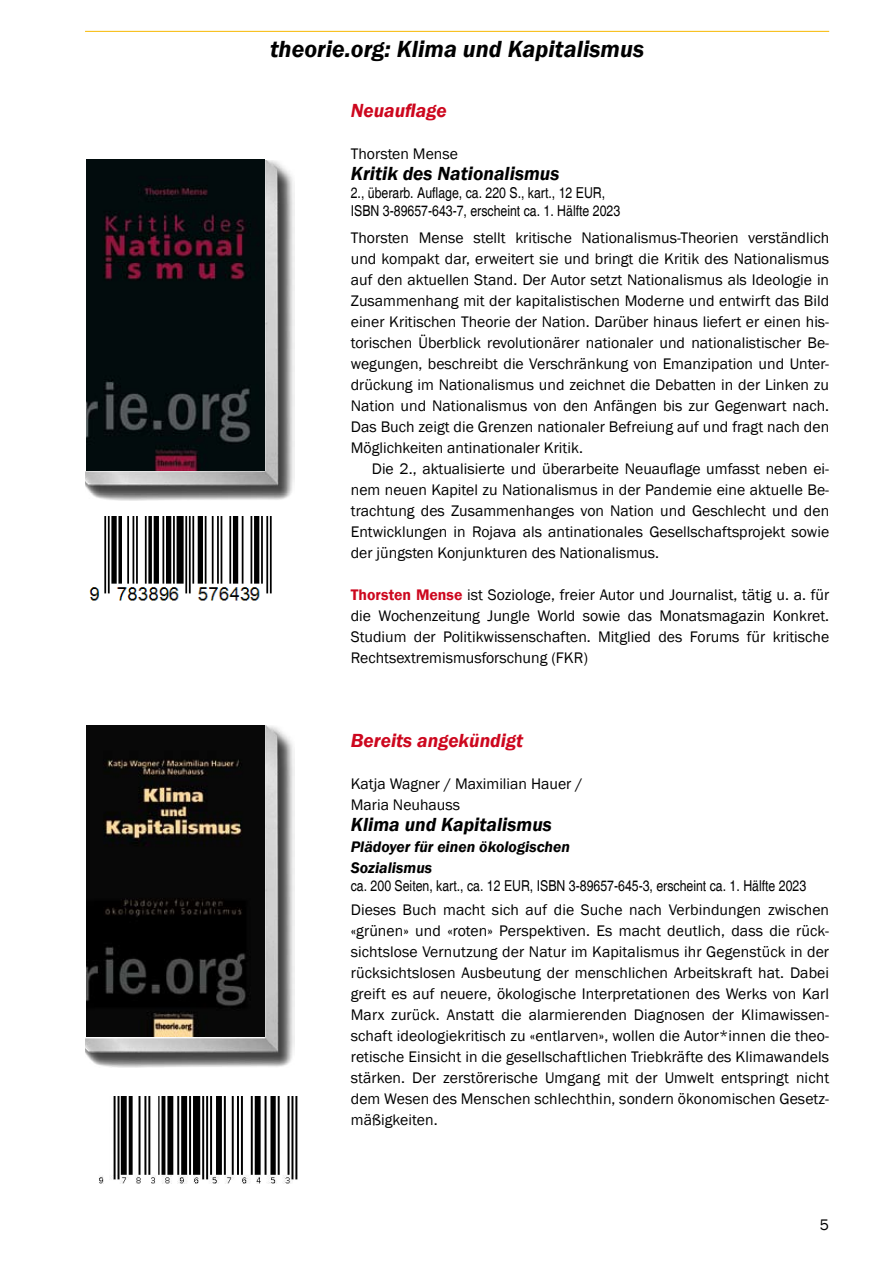
<style>
.page{position:relative;width:893px;height:1263px;background:#fff}
.page>*{position:absolute;margin:0;border:0;box-sizing:border-box;transform-origin:0 0}
.t1{font:italic 600 24px "Franklin Gothic";color:#000}
.t2{font:italic 600 19.5px "Franklin Gothic";color:#000}
.t3{font:italic 600 19.5px "Franklin Gothic";color:#cd071e}
.t4{font:15.75px/21px "Franklin Gothic";color:#000;text-align:justify}
.t5{font:italic 600 15.75px/21px "Franklin Gothic";color:#000}
.t6{font:condensed 15px/18px "Helvetica";color:#000}
.s1{font-weight:600;color:#cd071e}
</style>
<div class="page">
<hr style="left:85px;top:31px;width:744px;height:1px;background:#f7b800">
<img style="left:85px;top:726px;width:209px;height:341px">
<img style="left:86px;top:726px;width:178px;height:311px">
<img style="left:99px;top:1096px;width:199px;height:87px">
<img style="left:85px;top:161px;width:209px;height:340px">
<img style="left:86px;top:160px;width:178px;height:311px">
<img style="left:89px;top:516px;width:183px;height:85px">
<h1 class="t1" style="left:270px;top:34px;width:376px">theorie.org: Klima und Kapitalismus</h1>
<p class="t3" style="left:351px;top:98px;width:97px">Neuauflage</p>
<p class="t4" style="left:351px;top:144px;width:109px">Thorsten Mense</p>
<p class="t2" style="left:351px;top:161px;width:210px">Kritik des Nationalismus</p>
<p class="t6" style="left:351px;top:184px;width:271px">2., überarb. Auflage, ca. 220 S., kart., 12 EUR,<br>ISBN 3-89657-643-7, erscheint ca. 1. Hälfte 2023</p>
<p class="t4" style="left:351px;top:228px;width:480px">Thorsten Mense stellt kritische Nationalismus-Theorien verständlich und kompakt dar, erweitert sie und bringt die Kritik des Nationalismus auf den aktuellen Stand. Der Autor setzt Nationalismus als Ideologie in Zusammenhang mit der kapitalistischen Moderne und entwirft das Bild einer Kritischen Theorie der Nation. Darüber hinaus liefert er einen his&shy;torischen Überblick revolutionärer nationaler und nationalistischer Be&shy;wegungen, beschreibt die Verschränkung von Emanzipation und Unter&shy;drückung im Nationalismus und zeichnet die Debatten in der Linken zu Nation und Nationalismus von den Anfängen bis zur Gegenwart nach.<br>Das Buch zeigt die Grenzen nationaler Befreiung auf und fragt nach den Möglichkeiten antinationaler Kritik.</p>
<p class="t4" style="left:351px;top:459px;width:480px;text-indent:21px">Die 2., aktualisierte und überarbeite Neuauflage umfasst neben ei&shy;nem neuen Kapitel zu Nationalismus in der Pandemie eine aktuelle Be&shy;trachtung des Zusammenhanges von Nation und Geschlecht und den Entwicklungen in Rojava als antinationales Gesellschaftsprojekt sowie der jüngsten Konjunkturen des Nationalismus.</p>
<p class="t4" style="left:351px;top:585px;width:480px"><span class="s1">Thorsten Mense</span> ist Soziologe, freier Autor und Journalist, tätig u. a. für die Wochenzeitung Jungle World sowie das Monatsmagazin Konkret.<br>Studium der Politikwissenschaften. Mitglied des Forums für kritische Rechtsextremismusforschung (FKR)</p>
<p class="t3" style="left:351px;top:728px;width:174px">Bereits angekündigt</p>
<p class="t4" style="left:351px;top:774px;width:233px">Katja Wagner / Maximilian Hauer /<br>Maria Neuhauss</p>
<p class="t2" style="left:351px;top:812px;width:203px">Klima und Kapitalismus</p>
<p class="t5" style="left:351px;top:836px;width:221px">Plädoyer für einen ökologischen<br>Sozialismus</p>
<p class="t6" style="left:351px;top:877px;width:457px">ca. 200 Seiten, kart., ca. 12 EUR, ISBN 3-89657-645-3, erscheint ca. 1. Hälfte 2023</p>
<p class="t4" style="left:351px;top:900px;width:480px">Dieses Buch macht sich auf die Suche nach Verbindungen zwischen «grünen» und «roten» Perspektiven. Es macht deutlich, dass die rück&shy;sichtslose Vernutzung der Natur im Kapitalismus ihr Gegenstück in der rücksichtslosen Ausbeutung der menschlichen Arbeitskraft hat. Dabei greift es auf neuere, ökologische Interpretationen des Werks von Karl Marx zurück. Anstatt die alarmierenden Diagnosen der Klimawissen&shy;schaft ideologiekritisch zu «entlarven», wollen die Autor*innen die theo&shy;retische Einsicht in die gesellschaftlichen Triebkräfte des Klimawandels stärken. Der zerstörerische Umgang mit der Umwelt entspringt nicht dem Wesen des Menschen schlechthin, sondern ökonomischen Gesetz&shy;mäßigkeiten.</p>
<p class="t4" style="left:820px;top:1215px;width:11px">5</p>
</div>
